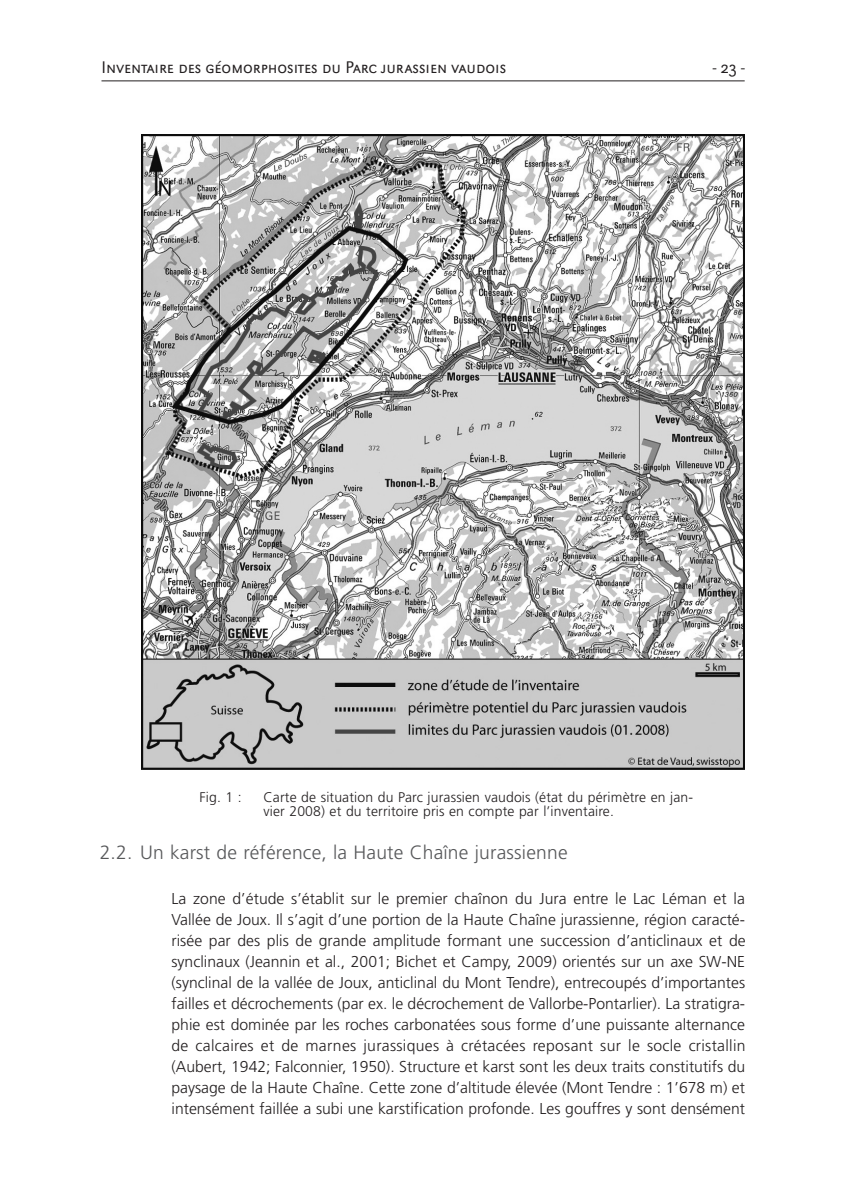
<style>
.page{position:relative;width:844px;height:1191px;background:#fff}
.page>*{position:absolute;margin:0;border:0;box-sizing:border-box;transform-origin:0 0}
.Titre_2{font:300 19.25px "Frutiger LT Std";letter-spacing:.01em;color:#57585a}
.t1{font:300 17.5px "URW Grotesk SCT";color:#231f20}
.Texte{font:300 15.75px/21px "Frutiger LT Std";color:#231f20;text-align:justify}
.Légende{font:300 14px/14.9px "Frutiger LT Std";letter-spacing:.01em;color:#231f20}
</style>
<div class="page">
<hr style="left:101px;top:80px;width:644px;height:1px;background:#231f20">
<img style="left:142px;top:134px;width:602px;height:635px">
<p class="t1" style="left:101px;top:57px;width:406px">Inventaire des géomorphosites du Parc jurassien vaudois</p>
<p class="t1" style="left:713px;top:57px;width:33px">- 23 -</p>
<p class="Légende" style="left:199px;top:789px;width:44px">Fig. 1 :</p>
<p class="Légende" style="left:263px;top:789px;width:431px">Carte de situation du Parc jurassien vaudois (état du périmètre en jan&shy;vier 2008) et du territoire pris en compte par l’inventaire.</p>
<p class="Titre_2" style="left:100px;top:842px;width:469px">2.2. Un karst de référence, la Haute Chaîne jurassienne</p>
<p class="Texte" style="left:171px;top:888px;width:576px">La zone d’étude s’établit sur le premier chaînon du Jura entre le Lac Léman et la Vallée de Joux. Il s’agit d’une portion de la Haute Chaîne jurassienne, région caracté&shy;risée par des plis de grande amplitude formant une succession d’anticlinaux et de synclinaux (Jeannin et al., 2001; Bichet et Campy, 2009) orientés sur un axe SW-NE (synclinal de la vallée de Joux, anticlinal du Mont Tendre), entrecoupés d’importantes failles et décrochements (par ex. le décrochement de Vallorbe-Pontarlier). La stratigra&shy;phie est dominée par les roches carbonatées sous forme d’une puissante alternance de calcaires et de marnes jurassiques à crétacées reposant sur le socle cristallin (Aubert, 1942; Falconnier, 1950). Structure et karst sont les deux traits constitutifs du paysage de la Haute Chaîne. Cette zone d’altitude élevée (Mont Tendre : 1’678 m) et intensément faillée a subi une karstification profonde. Les gouffres y sont densément</p>
</div>
